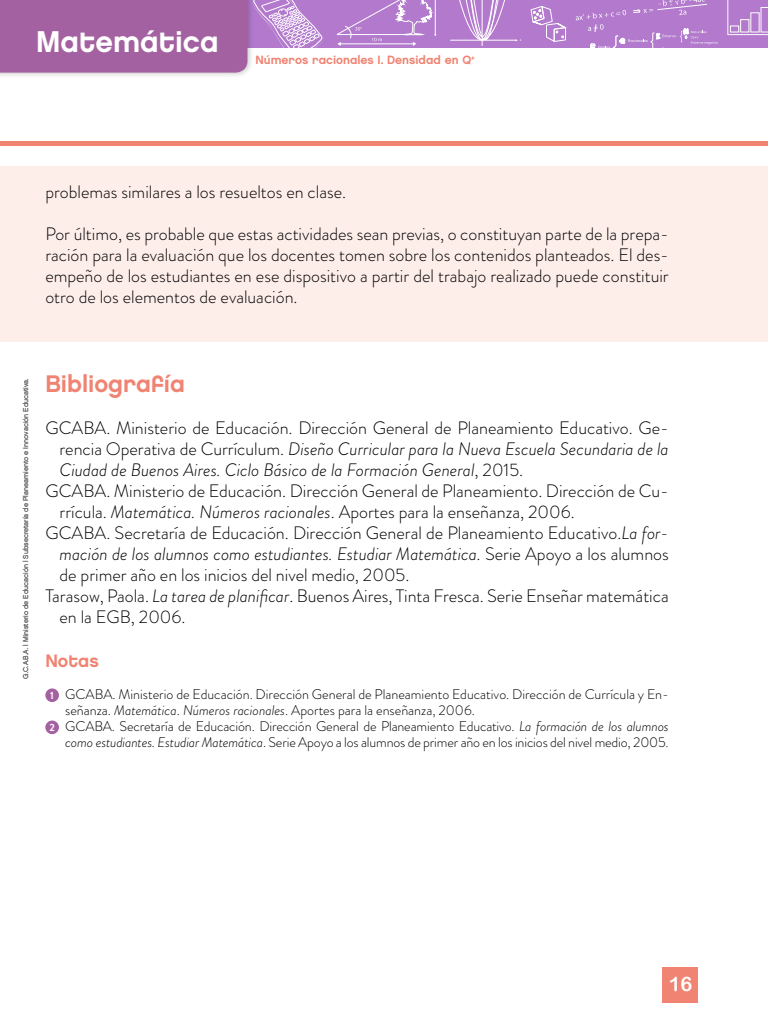
<style>
.page{position:relative;width:768px;height:1024px;background:#fff}
.page>*{position:absolute;margin:0;border:0;box-sizing:border-box;transform-origin:0 0}
.t1{font:30px "Chalet New York Nineteen Eighty";color:#fff}
.SF_Titulo_0_orientac{font:24px "Chalet New York Nineteen Eighty";color:#f08372}
.t2{font:20px "Arial Rounded MT Bold";color:#fff}
.SF_Bibliografia{font:300 18px/21px "Brandon Grotesque";color:#000;text-align:justify}
.SF_texto_principal{font:300 18px/21px "Brandon Grotesque";color:#000;text-align:justify}
.SF_Titulo_2_Orientac{font:18px "Chalet New York Nineteen Eighty";color:#f08372}
.SF_Nota_al_pie_final{font:300 14px/16px "Brandon Grotesque";letter-spacing:-.01em;color:#000}
.t3{font:12px "Chalet New York Nineteen Eighty";color:#f08372}
.t4{font:700 10.4px "Brandon Grotesque";color:#fff}
.t5{font:7px "Chalet London Nineteen Sixty";color:#666}
.s1{font-style:italic}
</style>
<div class="page">
<div style="left:244px;top:0;width:524px;height:47px;background:#b279cc"></div>
<svg style="left:531px;top:6px;width:36px;height:36px"></svg>
<svg style="left:456px;top:0;width:52px;height:46px"></svg>
<hr style="left:482px;top:0;width:1px;height:46px;background:#fff">
<hr style="left:451px;top:40px;width:65px;height:1px;background:#fff">
<hr style="left:728px;top:34px;width:40px;height:1px;background:#fff">
<hr style="left:727px;top:0;width:1px;height:34px;background:#fff">
<div style="left:730px;top:25px;width:9px;height:8px;border:1px solid #fff"></div>
<div style="left:740px;top:19px;width:9px;height:14px;border:1px solid #fff"></div>
<div style="left:750px;top:12px;width:10px;height:21px;border:1px solid #fff"></div>
<svg style="left:761px;top:7px;width:7px;height:26px"></svg>
<svg style="left:576px;top:0;width:142px;height:48px"></svg>
<svg style="left:254px;top:0;width:69px;height:47px"></svg>
<svg style="left:336px;top:0;width:100px;height:46px"></svg>
<div style="left:0;top:0;width:254px;height:79px;background:#000;opacity:.22"></div>
<div style="left:0;top:0;width:247px;height:73px;background:#a461a1"></div>
<div style="left:662px;top:967px;width:36px;height:36px;background:#f08372"></div>
<div style="left:0;top:166px;width:768px;height:175px;background:#feeeea"></div>
<div style="left:0;top:141px;width:768px;height:5px;background:#f08372"></div>
<div style="left:45px;top:688px;width:14px;height:14px;background:#a461a1;border-radius:50%"></div>
<div style="left:45px;top:721px;width:14px;height:13px;background:#a461a1;border-radius:50%"></div>
<h1 class="t1" style="left:36px;top:23px;width:184px">Matemática</h1>
<p class="t3" style="left:255px;top:52px;width:221px">Números racionales I. Densidad en Q<sup>+</sup></p>
<p class="SF_texto_principal" style="left:45px;top:182px;width:302px">problemas similares a los resueltos en clase.</p>
<p class="SF_texto_principal" style="left:45px;top:224px;width:625px">Por último, es probable que estas actividades sean previas, o constituyan parte de la prepa&shy;ración para la evaluación que los docentes tomen sobre los contenidos planteados. El des&shy;empeño de los estudiantes en ese dispositivo a partir del trabajo realizado puede constituir otro de los elementos de evaluación.</p>
<p class="t5" style="left:21px;top:679px;width:302px;rotate:-90deg">G.C.A.B.A. | Ministerio de Educación | Subsecretaría de Planeamiento e Innovación Educativa.</p>
<p class="SF_Titulo_0_orientac" style="left:45px;top:369px;width:141px">Bibliografía</p>
<p class="SF_Bibliografia" style="left:60px;top:418px;width:611px;text-indent:-14px">GCABA. Ministerio de Educación. Dirección General de Planeamiento Educativo. Ge&shy;rencia Operativa de Currículum. <span class="s1">Diseño Curricular para la Nueva Escuela Secundaria de la Ciudad de Buenos Aires. Ciclo Básico de la Formación General</span>, 2015.</p>
<p class="SF_Bibliografia" style="left:60px;top:481px;width:611px;text-indent:-14px">GCABA. Ministerio de Educación. Dirección General de Planeamiento. Dirección de Cu&shy;rrícula. <span class="s1">Matemática. Números racionales</span>. Aportes para la enseñanza, 2006.</p>
<p class="SF_Bibliografia" style="left:60px;top:523px;width:611px;text-indent:-14px">GCABA. Secretaría de Educación. Dirección General de Planeamiento Educativo.<span class="s1">La for&shy;mación de los alumnos como estudiantes. Estudiar Matemática.</span> Serie Apoyo a los alumnos de primer año en los inicios del nivel medio, 2005.</p>
<p class="SF_Bibliografia" style="left:60px;top:586px;width:611px;text-indent:-14px">Tarasow, Paola. <span class="s1">La tarea de planificar</span>. Buenos Aires, Tinta Fresca. Serie Enseñar matemática en la EGB, 2006.</p>
<p class="SF_Titulo_2_Orientac" style="left:45px;top:650px;width:55px">Notas</p>
<p class="SF_Nota_al_pie_final" style="left:65px;top:686px;width:605px">GCABA. Ministerio de Educación. Dirección General de Planeamiento Educativo. Dirección de Currícula y En&shy;señanza. <span class="s1">Matemática</span>. <span class="s1">Números racionales</span>. Aportes para la enseñanza, 2006.</p>
<p class="SF_Nota_al_pie_final" style="left:65px;top:718px;width:605px">GCABA. Secretaría de Educación. Dirección General de Planeamiento Educativo. <span class="s1">La formación de los alumnos como estudiantes. Estudiar Matemática</span>. Serie Apoyo a los alumnos de primer año en los inicios del nivel medio, 2005.</p>
<p class="t4" style="left:50px;top:688px;width:5px">1</p>
<p class="t4" style="left:49px;top:720px;width:7px">2</p>
<p class="t2" style="left:669px;top:972px;width:25px">16</p>
</div>
